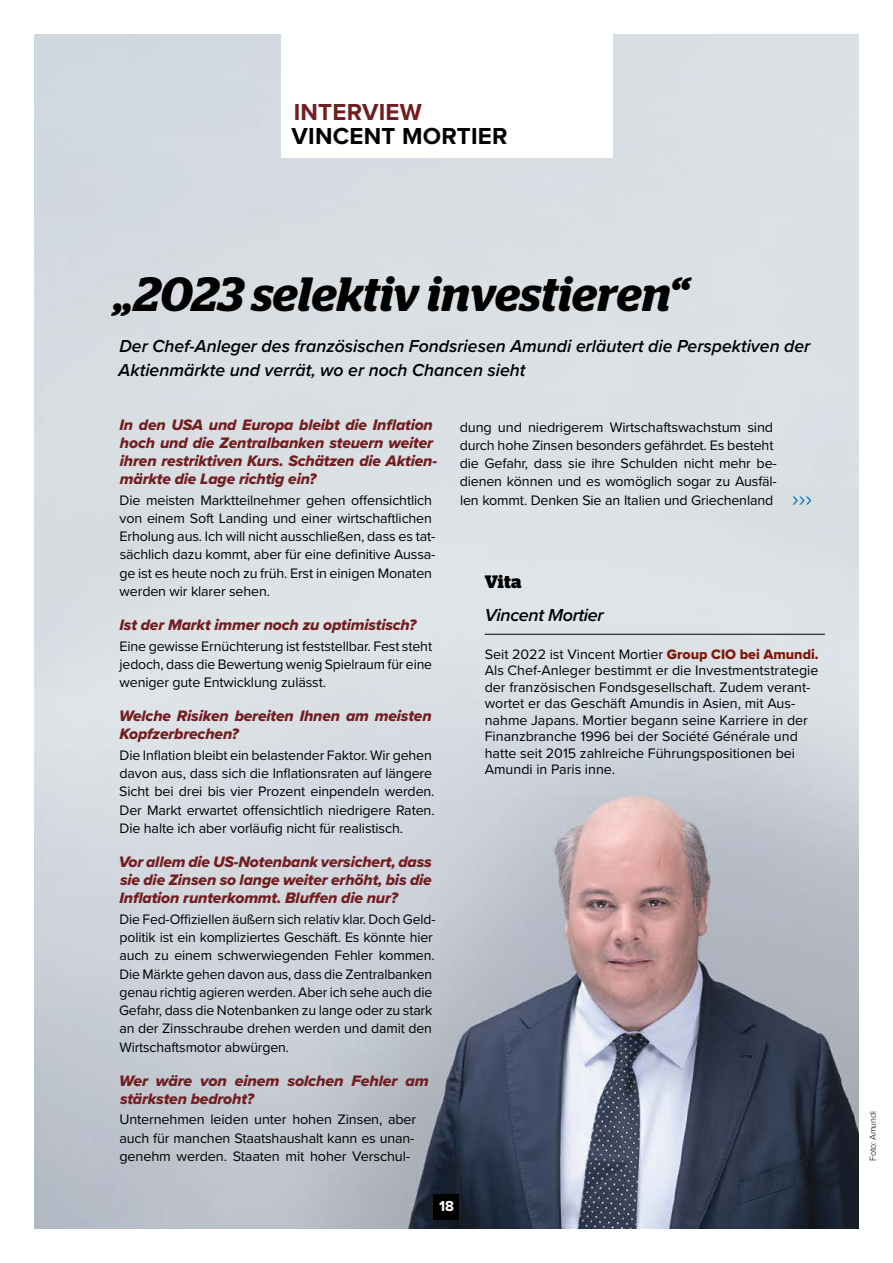
<style>
.page{position:relative;width:893px;height:1263px;background:#fff}
.page>*{position:absolute;margin:0;border:0;box-sizing:border-box;transform-origin:0 0}
.ETF_INT_Head__32_p{font:italic 600 48px "Stag";letter-spacing:.005em;color:#000}
.t1{font:700 24px/24px "Proxima Nova";letter-spacing:.01em;color:#000}
.ETF_Überlaufpfeilc{font:22.5px "Proxima Nova";color:#0076bb}
.ETF_INT_Vorspann{font:italic 600 18px/24px "Proxima Nova";color:#000}
.MY_INT_Vita_Name{font:italic 600 18px "Proxima Nova";letter-spacing:-.02em;color:#000}
.MY_INT__Vita{font:700 18px "Stag";color:#000}
.ETF_INT_Frage{font:15.75px/18.3px "Proxima Nova Extrabld It";letter-spacing:-.01em;color:#721e20}
.t2{font:700 15px "Proxima Nova";color:#fff}
.ETF_INT_Antwort{font:14.25px/18.3px "Proxima Nova";letter-spacing:-.01em;color:#000}
.MY_INT_Vita_Text{font:14.25px/16.5px "Proxima Nova";color:#000}
.t3{font:300 9px "Proxima Nova";letter-spacing:-.02em;color:#000}
.s1{color:#721e20}
.s2{font-family:"Proxima Nova Extrabld";color:#7d1809}
</style>
<div class="page">
<img style="left:34px;top:34px;width:825px;height:1195px">
<div style="left:281px;top:0;width:331px;height:157px;background:#fff"></div>
<div style="left:434px;top:1194px;width:25px;height:25px;background:#000"></div>
<hr style="left:485px;top:634px;width:340px;height:1px;background:#000">
<p class="t1" style="left:292px;top:99px;width:217px"><span class="s1">INTERVIEW<br></span>VINCENT MORTIER</p>
<p class="ETF_INT_Head__32_p" style="left:115px;top:265px;width:574px">„2023 selektiv investieren“</p>
<p class="ETF_INT_Vorspann" style="left:119px;top:334px;width:693px">Der Chef-Anleger des französischen Fondsriesen Amundi erläutert die Perspektiven der<br>Aktienmärkte und verrät, wo er noch Chancen sieht</p>
<p class="ETF_INT_Frage" style="left:119px;top:415px;width:319px">In den USA und Europa bleibt die Inflation hoch und die Zentralbanken steuern weiter ihren restriktiven Kurs. Schätzen die Aktien&shy;märkte die Lage richtig ein?</p>
<p class="ETF_INT_Antwort" style="left:119px;top:490px;width:318px">Die meisten Marktteilnehmer gehen offensichtlich von einem Soft Landing und einer wirtschaftlichen Erholung aus. Ich will nicht ausschließen, dass es tat&shy;sächlich dazu kommt, aber für eine definitive Aussa&shy;ge ist es heute noch zu früh. Erst in einigen Monaten werden wir klarer sehen.</p>
<p class="ETF_INT_Frage" style="left:119px;top:615px;width:298px">Ist der Markt immer noch zu optimistisch?</p>
<p class="ETF_INT_Antwort" style="left:120px;top:636px;width:314px;text-align:justify">Eine gewisse Ernüchterung ist feststellbar. Fest steht jedoch, dass die Bewertung wenig Spielraum für eine weniger gute Entwicklung zulässt.</p>
<p class="ETF_INT_Frage" style="left:119px;top:706px;width:314px">Welche Risiken bereiten Ihnen am meisten<br>Kopfzerbrechen?</p>
<p class="ETF_INT_Antwort" style="left:119px;top:745px;width:317px">Die Inflation bleibt ein belastender Faktor. Wir gehen davon aus, dass sich die Inflationsraten auf längere Sicht bei drei bis vier Prozent einpendeln werden.<br>Der Markt erwartet offensichtlich niedrigere Raten.<br>Die halte ich aber vorläufig nicht für realistisch.</p>
<p class="ETF_INT_Frage" style="left:119px;top:852px;width:315px;text-align:justify">Vor allem die US-Notenbank versichert, dass sie die Zinsen so lange weiter erhöht, bis die Inflation runterkommt. Bluffen die nur?</p>
<p class="ETF_INT_Antwort" style="left:119px;top:909px;width:318px">Die Fed-Offiziellen äußern sich relativ klar. Doch Geld&shy;politik ist ein kompliziertes Geschäft. Es könnte hier auch zu einem schwerwiegenden Fehler kommen.<br>Die Märkte gehen davon aus, dass die Zentralbanken genau richtig agieren werden. Aber ich sehe auch die Gefahr, dass die Notenbanken zu lange oder zu stark an der Zinsschraube drehen werden und damit den Wirtschaftsmotor abwürgen.</p>
<p class="ETF_INT_Frage" style="left:119px;top:1071px;width:311px">Wer wäre von einem solchen Fehler am stärksten bedroht?</p>
<p class="ETF_INT_Antwort" style="left:119px;top:1110px;width:298px">Unternehmen leiden unter hohen Zinsen, aber auch für manchen Staatshaushalt kann es unan&shy;genehm werden. Staaten mit hoher Verschul-</p>
<p class="ETF_INT_Antwort" style="left:460px;top:417px;width:319px">dung und niedrigerem Wirtschaftswachstum sind durch hohe Zinsen besonders gefährdet. Es besteht die Gefahr, dass sie ihre Schulden nicht mehr be&shy;dienen können und es womöglich sogar zu Ausfäl&shy;len kommt. Denken Sie an Italien und Griechenland</p>
<p class="ETF_Überlaufpfeilc" style="left:792px;top:482px;width:21px">›››</p>
<p class="MY_INT__Vita" style="left:485px;top:575px;width:38px">Vita</p>
<p class="MY_INT_Vita_Name" style="left:485px;top:602px;width:121px">Vincent Mortier</p>
<p class="MY_INT_Vita_Text" style="left:485px;top:645px;width:336px">Seit 2022 ist Vincent Mortier <span class="s2">Group CIO bei Amundi.<br></span>Als Chef-Anleger bestimmt er die Investmentstrategie der französischen Fondsgesellschaft. Zudem verant&shy;wortet er das Geschäft Amundis in Asien, mit Aus&shy;nahme Japans. Mortier begann seine Karriere in der Finanzbranche 1996 bei der Société Générale und hatte seit 2015 zahlreiche Führungspositionen bei Amundi in Paris inne.</p>
<p class="t2" style="left:439px;top:1195px;width:16px">18</p>
<p class="t3" style="left:866px;top:1161px;width:51px;rotate:-90deg">Foto: Amundi</p>
</div>
